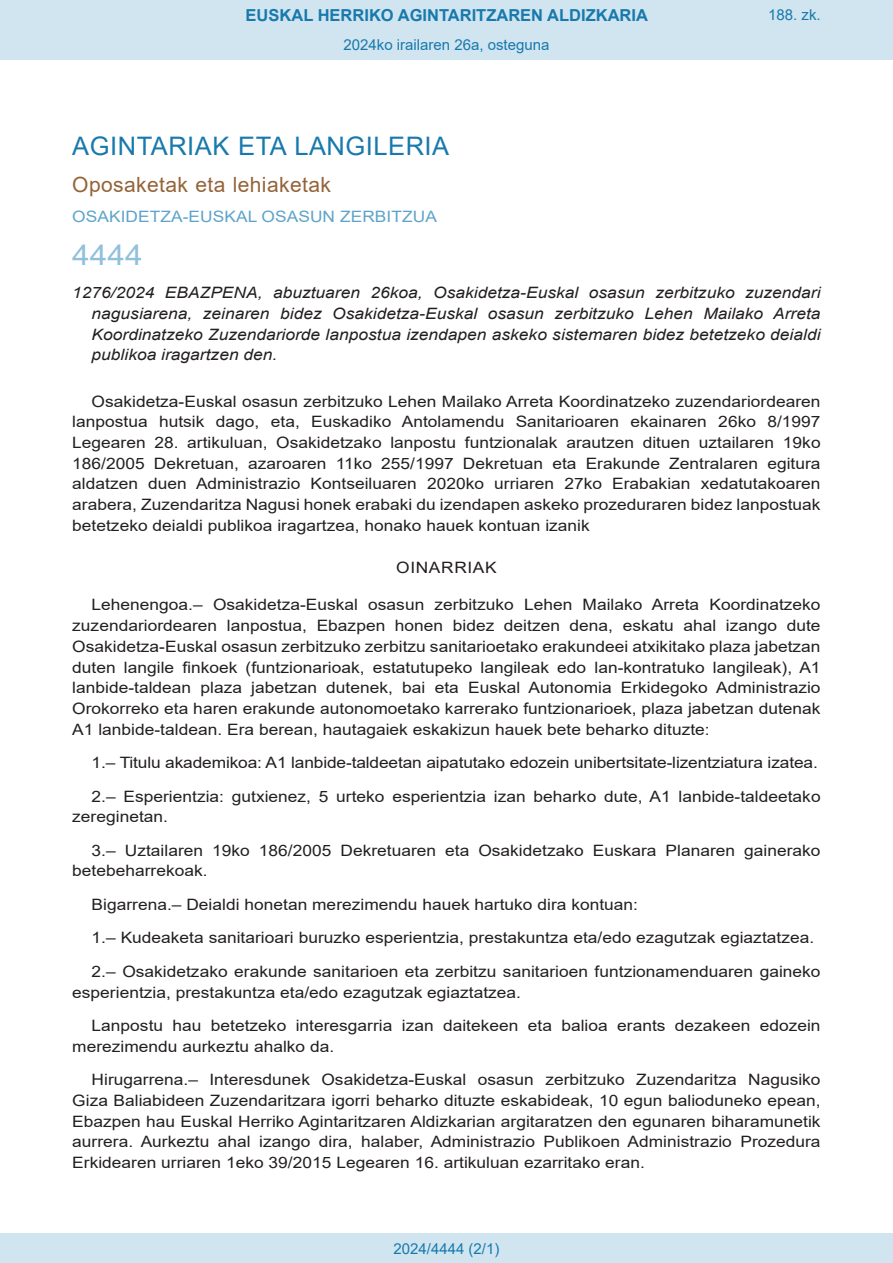
<style>
.page{position:relative;width:893px;height:1263px;background:#fff}
.page>*{position:absolute;margin:0;border:0;box-sizing:border-box;transform-origin:0 0}
.BOPVOrden{font:28.5px "Arial";color:#90c0db;scale:1.11 1}
.BOPVSeccion{font:25.5px "Arial";letter-spacing:.02em;color:#1879ad}
.BOPVSubseccion{font:21px "Arial";letter-spacing:.02em;color:#956338}
.t1{font:700 16.5px "Arial";color:#1879ad}
.BOPVDetalle{font:15.6px/20.7px "Arial";color:#231f20;scale:1.11 1}
.BOPVTitulo{font:italic 15.6px/20.7px "Arial";color:#231f20;text-align:justify;scale:1.11 1}
.BOPVOrganismo{font:15.6px "Arial";letter-spacing:.005em;color:#5ea4ca;scale:1.11 1}
.BOPVClave{font:15.6px "Arial";letter-spacing:.035em;color:#231f20;scale:1.11 1}
.Paginacion_Centro{font:15px "Arial";color:#1879ad}
</style>
<div class="page">
<div style="left:0;top:0;width:893px;height:60px;background:#d0e5f0"></div>
<div style="left:0;top:1233px;width:893px;height:30px;background:#d0e5f0"></div>
<p class="t1" style="left:246px;top:3px;width:404px">EUSKAL HERRIKO AGINTARITZAREN ALDIZKARIA</p>
<p class="Paginacion_Centro" style="left:343px;top:35px;width:207px">2024ko irailaren 26a, osteguna</p>
<p class="Paginacion_Centro" style="left:768px;top:5px;width:54px">188. zk.</p>
<p class="BOPVSeccion" style="left:72px;top:128px;width:378px">AGINTARIAK ETA LANGILERIA</p>
<p class="BOPVSubseccion" style="left:72px;top:170px;width:260px">Oposaketak eta lehiaketak</p>
<p class="BOPVOrganismo" style="left:72px;top:206px;width:330px">OSAKIDETZA-EUSKAL OSASUN ZERBITZUA</p>
<p class="BOPVOrden" style="left:72px;top:235px;width:65px">4444</p>
<p class="BOPVTitulo" style="left:92px;top:283px;width:658px;text-indent:-19px">1276/2024 EBAZPENA, abuztuaren 26koa, Osakidetza-Euskal osasun zerbitzuko zuzendari nagusiarena, zeinaren bidez Osakidetza-Euskal osasun zerbitzuko Lehen Mailako Arreta Koordinatzeko Zuzendariorde lanpostua izendapen askeko sistemaren bidez betetzeko deialdi publikoa iragartzen den.</p>
<p class="BOPVDetalle" style="left:72px;top:391px;width:676px;text-align:justify;text-indent:19px">Osakidetza-Euskal osasun zerbitzuko Lehen Mailako Arreta Koordinatzeko zuzendariordearen lanpostua hutsik dago, eta, Euskadiko Antolamendu Sanitarioaren ekainaren 26ko 8/1997<br>Legearen 28. artikuluan, Osakidetzako lanpostu funtzionalak arautzen dituen uztailaren 19ko 186/2005 Dekretuan, azaroaren 11ko 255/1997 Dekretuan eta Erakunde Zentralaren egitura aldatzen duen Administrazio Kontseiluaren 2020ko urriaren 27ko Erabakian xedatutakoaren arabera, Zuzendaritza Nagusi honek erabaki du izendapen askeko prozeduraren bidez lanpostuak betetzeko deialdi publikoa iragartzea, honako hauek kontuan izanik</p>
<p class="BOPVClave" style="left:396px;top:556px;width:92px">OINARRIAK</p>
<p class="BOPVDetalle" style="left:72px;top:594px;width:676px;text-align:justify;text-indent:19px">Lehenengoa.– Osakidetza-Euskal osasun zerbitzuko Lehen Mailako Arreta Koordinatzeko zuzendariordearen lanpostua, Ebazpen honen bidez deitzen dena, eskatu ahal izango dute Osakidetza-Euskal osasun zerbitzuko zerbitzu sanitarioetako erakundeei atxikitako plaza jabetzan duten langile finkoek (funtzionarioak, estatutupeko langileak edo lan-kontratuko langileak), A1 lanbide-taldean plaza jabetzan dutenek, bai eta Euskal Autonomia Erkidegoko Administrazio Orokorreko eta haren erakunde autonomoetako karrerako funtzionarioek, plaza jabetzan dutenak A1 lanbide-taldean. Era berean, hautagaiek eskakizun hauek bete beharko dituzte:</p>
<p class="BOPVDetalle" style="left:92px;top:752px;width:656px">1.– Titulu akademikoa: A1 lanbide-taldeetan aipatutako edozein unibertsitate-lizentziatura izatea.</p>
<p class="BOPVDetalle" style="left:72px;top:786px;width:676px;text-indent:19px">2.– Esperientzia: gutxienez, 5 urteko esperientzia izan beharko dute, A1 lanbide-taldeetako zereginetan.</p>
<p class="BOPVDetalle" style="left:72px;top:840px;width:676px;text-indent:19px">3.– Uztailaren 19ko 186/2005 Dekretuaren eta Osakidetzako Euskara Planaren gainerako betebeharrekoak.</p>
<p class="BOPVDetalle" style="left:92px;top:894px;width:494px">Bigarrena.– Deialdi honetan merezimendu hauek hartuko dira kontuan:</p>
<p class="BOPVDetalle" style="left:92px;top:927px;width:652px">1.– Kudeaketa sanitarioari buruzko esperientzia, prestakuntza eta/edo ezagutzak egiaztatzea.</p>
<p class="BOPVDetalle" style="left:72px;top:961px;width:676px;text-indent:19px">2.– Osakidetzako erakunde sanitarioen eta zerbitzu sanitarioen funtzionamenduaren gaineko esperientzia, prestakuntza eta/edo ezagutzak egiaztatzea.</p>
<p class="BOPVDetalle" style="left:72px;top:1015px;width:676px;text-indent:19px">Lanpostu hau betetzeko interesgarria izan daitekeen eta balioa erants dezakeen edozein merezimendu aurkeztu ahalko da.</p>
<p class="BOPVDetalle" style="left:72px;top:1069px;width:676px;text-align:justify;text-indent:19px">Hirugarrena.– Interesdunek Osakidetza-Euskal osasun zerbitzuko Zuzendaritza Nagusiko Giza Baliabideen Zuzendaritzara igorri beharko dituzte eskabideak, 10 egun balioduneko epean, Ebazpen hau Euskal Herriko Agintaritzaren Aldizkarian argitaratzen den egunaren biharamunetik aurrera. Aurkeztu ahal izango dira, halaber, Administrazio Publikoen Administrazio Prozedura Erkidearen urriaren 1eko 39/2015 Legearen 16. artikuluan ezarritako eran.</p>
<p class="Paginacion_Centro" style="left:393px;top:1238px;width:107px">2024/4444 (2/1)</p>
</div>
